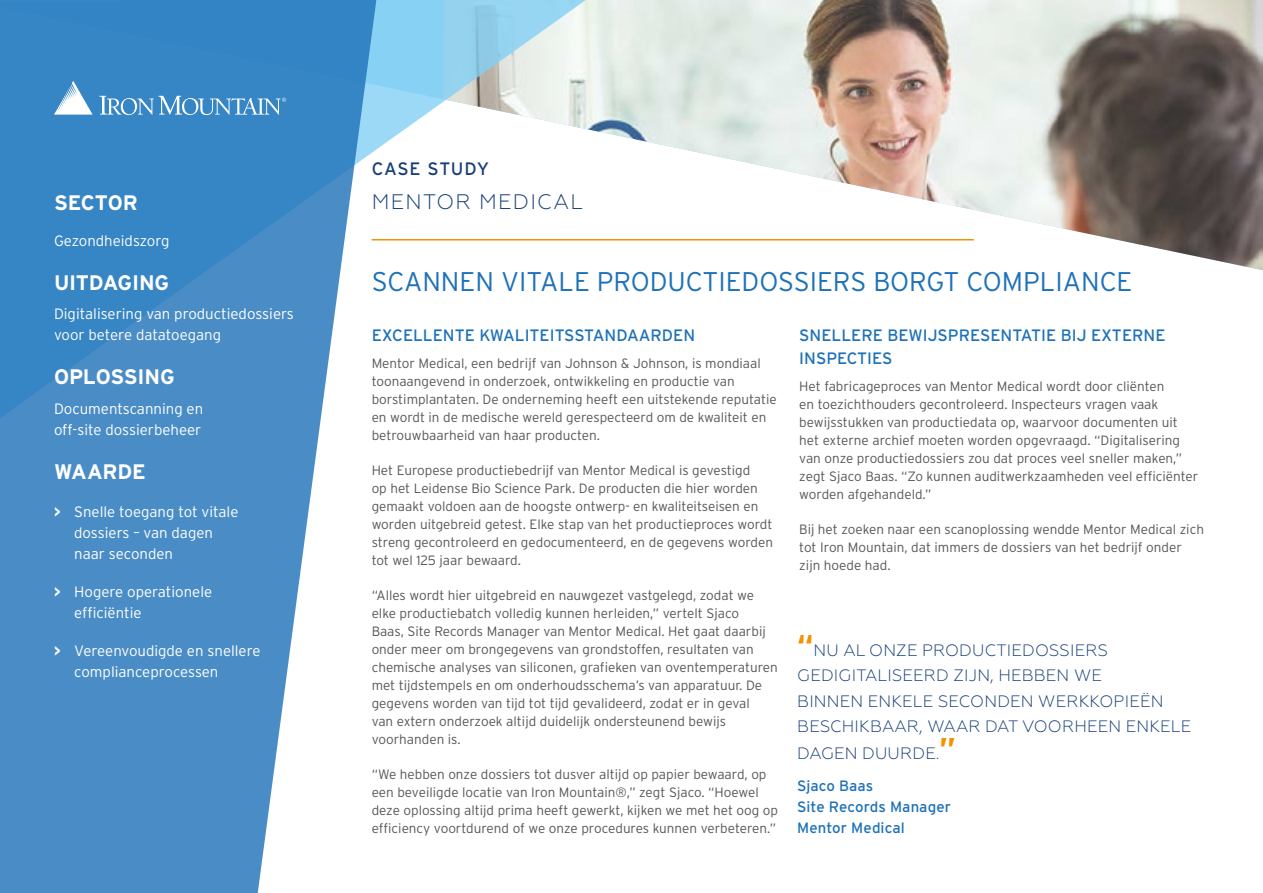
<style>
.page{position:relative;width:1263px;height:893px;background:#fff}
.page>*{position:absolute;margin:0;border:0;box-sizing:border-box;transform-origin:0 0}
.t1{font:300 27px "Interstate";color:#1d71b8}
.t2{font:700 21px "Interstate";letter-spacing:-.015em;color:#fff}
.t3{font:300 21px "Geometria";letter-spacing:.06em;color:#193f76}
.t4{font:18px "Interstate";letter-spacing:.04em;color:#193f76}
.t5{font:300 16.5px/25.5px "Geometria";letter-spacing:.01em;color:#193f76}
.t6{font:16.5px/22.5px "Interstate";color:#1d71b8}
.t7{font:300 15px/21px "Interstate";color:#fff}
.t8{font:15px/21px "Interstate";letter-spacing:.005em;color:#1d71b8}
.t9{font:300 13.5px/18px "Interstate";color:#575756}
.s1{font-weight:700}
.s2{font-family:"Interstate";font-weight:700;font-size:30px;color:#f39200}
</style>
<div class="page">
<img style="left:598px;top:0;width:665px;height:270px">
<svg style="left:378px;top:0;width:220px;height:241px"></svg>
<svg style="left:0;top:0;width:378px;height:893px;fill:#4a8dc6"></svg>
<hr style="left:372px;top:239px;width:602px;height:1px;background:#f39200">
<svg style="left:99px;top:96px;width:187px;height:19px;background:#66a2d2"></svg>
<svg style="left:54px;top:81px;width:39px;height:34px"></svg>
<h2 class="t2" style="left:54px;top:190px;width:85px">SECTOR</h2>
<p class="t7" style="left:54px;top:230px;width:117px">Gezondheidszorg</p>
<h2 class="t2" style="left:54px;top:269px;width:117px">UITDAGING</h2>
<p class="t7" style="left:54px;top:303px;width:241px">Digitalisering van productiedossiers voor betere datatoegang</p>
<h2 class="t2" style="left:54px;top:364px;width:122px">OPLOSSING</h2>
<p class="t7" style="left:54px;top:398px;width:151px">Documentscanning en off-site dossierbeheer</p>
<h2 class="t2" style="left:54px;top:458px;width:93px">WAARDE</h2>
<p class="t7" style="left:74px;top:501px;width:166px;text-indent:-20px"><span class="s1">&gt;</span> Snelle toegang tot vitale dossiers – van dagen naar seconden</p>
<p class="t7" style="left:74px;top:581px;width:139px;text-indent:-20px"><span class="s1">&gt;</span> Hogere operationele efficiëntie</p>
<p class="t7" style="left:74px;top:640px;width:188px;text-indent:-20px"><span class="s1">&gt;</span> Vereenvoudigde en snellere complianceprocessen</p>
<h3 class="t4" style="left:372px;top:159px;width:119px">CASE STUDY</h3>
<h2 class="t3" style="left:372px;top:190px;width:213px">MENTOR MEDICAL</h2>
<h1 class="t1" style="left:372px;top:266px;width:762px">SCANNEN VITALE PRODUCTIEDOSSIERS BORGT COMPLIANCE</h1>
<p class="t6" style="left:372px;top:324px;width:325px">EXCELLENTE KWALITEITSSTANDAARDEN</p>
<p class="t9" style="left:372px;top:354px;width:407px">Mentor Medical, een bedrijf van Johnson &amp; Johnson, is mondiaal toonaangevend in onderzoek, ontwikkeling en productie van borstimplantaten. De onderneming heeft een uitstekende reputatie en wordt in de medische wereld gerespecteerd om de kwaliteit en betrouwbaarheid van haar producten.</p>
<p class="t9" style="left:372px;top:461px;width:403px">Het Europese productiebedrijf van Mentor Medical is gevestigd<br>op het Leidense Bio Science Park. De producten die hier worden gemaakt voldoen aan de hoogste ontwerp- en kwaliteitseisen en worden uitgebreid getest. Elke stap van het productieproces wordt streng gecontroleerd en gedocumenteerd, en de gegevens worden tot wel 125 jaar bewaard.</p>
<p class="t9" style="left:372px;top:586px;width:408px">“Alles wordt hier uitgebreid en nauwgezet vastgelegd, zodat we elke productiebatch volledig kunnen herleiden,” vertelt Sjaco<br>Baas, Site Records Manager van Mentor Medical. Het gaat daarbij onder meer om brongegevens van grondstoffen, resultaten van chemische analyses van siliconen, grafieken van oventemperaturen met tijdstempels en om onderhoudsschema’s van apparatuur. De gegevens worden van tijd tot tijd gevalideerd, zodat er in geval<br>van extern onderzoek altijd duidelijk ondersteunend bewijs voorhanden is.</p>
<p class="t9" style="left:372px;top:765px;width:408px">“We hebben onze dossiers tot dusver altijd op papier bewaard, op een beveiligde locatie van Iron Mountain®,” zegt Sjaco. “Hoewel deze oplossing altijd prima heeft gewerkt, kijken we met het oog op efficiency voortdurend of we onze procedures kunnen verbeteren.”</p>
<p class="t6" style="left:799px;top:324px;width:368px">SNELLERE BEWIJSPRESENTATIE BIJ EXTERNE<br>INSPECTIES</p>
<p class="t9" style="left:799px;top:377px;width:401px">Het fabricageproces van Mentor Medical wordt door cliënten<br>en toezichthouders gecontroleerd. Inspecteurs vragen vaak bewijsstukken van productiedata op, waarvoor documenten uit het externe archief moeten worden opgevraagd. “Digitalisering van onze productiedossiers zou dat proces veel sneller maken,” zegt Sjaco Baas. “Zo kunnen auditwerkzaamheden veel efficiënter worden afgehandeld.”</p>
<p class="t9" style="left:799px;top:520px;width:406px">Bij het zoeken naar een scanoplossing wendde Mentor Medical zich tot Iron Mountain, dat immers de dossiers van het bedrijf onder zijn hoede had.</p>
<p class="t5" style="left:797px;top:637px;width:396px"><span class="s2">“</span>NU AL ONZE PRODUCTIEDOSSIERS GEDIGITALISEERD ZIJN, HEBBEN WE<br>BINNEN ENKELE SECONDEN WERKKOPIEËN BESCHIKBAAR, WAAR DAT VOORHEEN ENKELE</p>
<p class="t5" style="left:797px;top:741px;width:160px">DAGEN DUURDE.<span class="s2">”</span></p>
<p class="t8" style="left:797px;top:775px;width:155px">Sjaco Baas<br>Site Records Manager<br>Mentor Medical</p>
</div>
